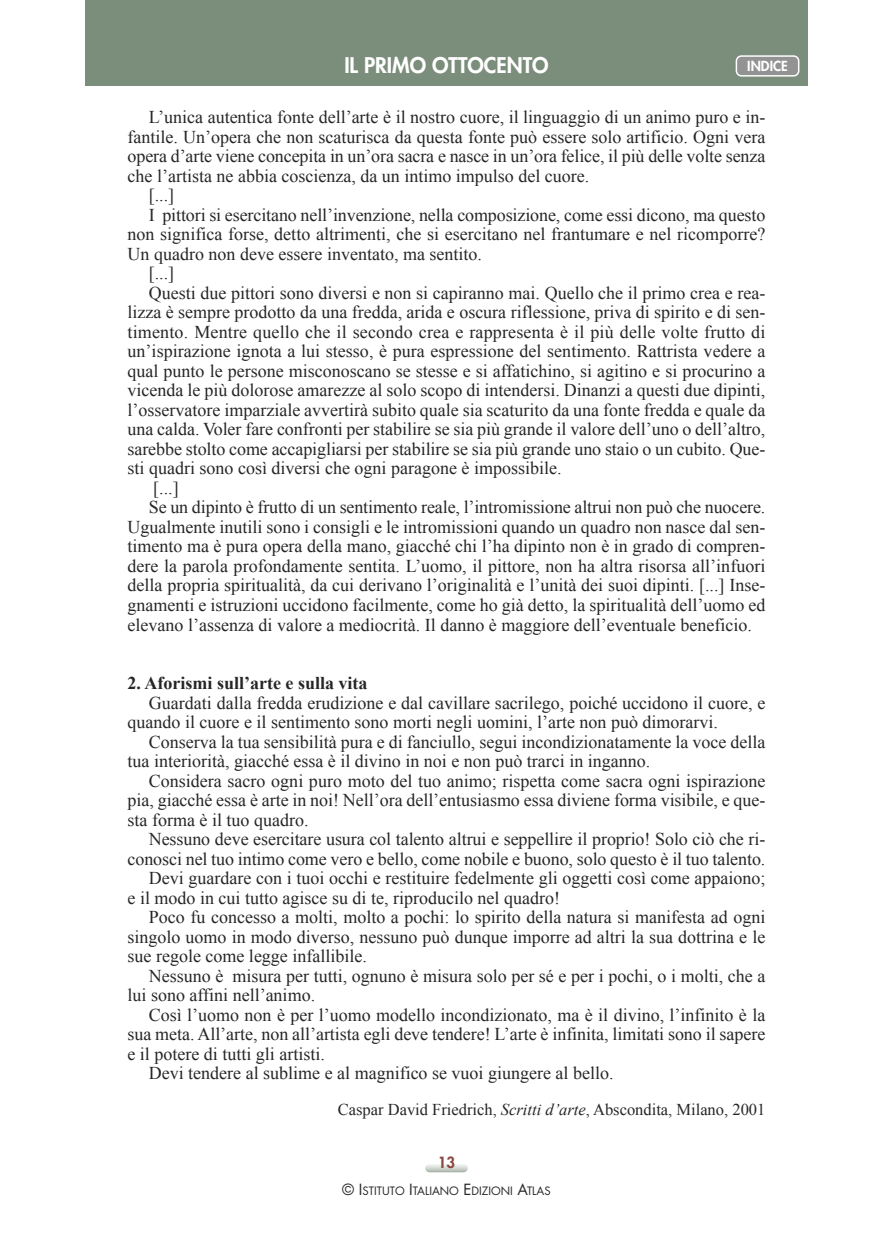
<style>
.page{position:relative;width:893px;height:1234px;background:#fff}
.page>*{position:absolute;margin:0;border:0;box-sizing:border-box;transform-origin:0 0}
.t1{font:800 21px "Futura";color:#fff}
.t2{font:18px/19.5px "Times New Roman";color:#272627}
.t3{font:700 18px "Times New Roman";color:#272627}
.t4{font:16.5px "Times New Roman";color:#272627}
.t5{font:800 15px "Futura";color:#8a4542}
.t6{font:800 13.5px "Futura";color:#fff}
.t7{font:11.25px "Futura";color:#272627}
.s1{font-style:italic}
.s2{font-size:15px}
</style>
<div class="page">
<svg style="left:425px;top:1164px;width:43px;height:9px"></svg>
<div style="left:85px;top:0;width:723px;height:85px;background:#7b8d7b"></div>
<svg style="left:736px;top:55px;width:63px;height:22px"></svg>
<p class="t1" style="left:344px;top:55px;width:206px">IL PRIMO OTTOCENTO</p>
<p class="t2" style="left:149px;top:107px;width:618px">L’unica autentica fonte dell’arte è il nostro cuore, il linguaggio di un animo puro e in-</p>
<p class="t2" style="left:128px;top:127px;width:639px">fantile. Un’opera che non scaturisca da questa fonte può essere solo artificio. Ogni vera</p>
<p class="t2" style="left:128px;top:146px;width:639px">opera d’arte viene concepita in un’ora sacra e nasce in un’ora felice, il più delle volte senza</p>
<p class="t2" style="left:128px;top:166px;width:463px">che l’artista ne abbia coscienza, da un intimo impulso del cuore.</p>
<p class="t2" style="left:149px;top:185px;width:27px">[...]</p>
<p class="t2" style="left:149px;top:205px;width:618px">I pittori si esercitano nell’invenzione, nella composizione, come essi dicono, ma questo</p>
<p class="t2" style="left:128px;top:224px;width:639px">non significa forse, detto altrimenti, che si esercitano nel frantumare e nel ricomporre?</p>
<p class="t2" style="left:128px;top:244px;width:356px">Un quadro non deve essere inventato, ma sentito.</p>
<p class="t2" style="left:149px;top:263px;width:27px">[...]</p>
<p class="t2" style="left:149px;top:283px;width:618px">Questi due pittori sono diversi e non si capiranno mai. Quello che il primo crea e rea-</p>
<p class="t2" style="left:128px;top:302px;width:639px">lizza è sempre prodotto da una fredda, arida e oscura riflessione, priva di spirito e di sen-</p>
<p class="t2" style="left:128px;top:322px;width:639px">timento. Mentre quello che il secondo crea e rappresenta è il più delle volte frutto di</p>
<p class="t2" style="left:128px;top:341px;width:639px">un’ispirazione ignota a lui stesso, è pura espressione del sentimento. Rattrista vedere a</p>
<p class="t2" style="left:128px;top:361px;width:639px">qual punto le persone misconoscano se stesse e si affatichino, si agitino e si procurino a</p>
<p class="t2" style="left:128px;top:380px;width:639px">vicenda le più dolorose amarezze al solo scopo di intendersi. Dinanzi a questi due dipinti,</p>
<p class="t2" style="left:128px;top:400px;width:639px">l’osservatore imparziale avvertirà subito quale sia scaturito da una fonte fredda e quale da</p>
<p class="t2" style="left:128px;top:419px;width:639px">una calda. Voler fare confronti per stabilire se sia più grande il valore dell’uno o dell’altro,</p>
<p class="t2" style="left:128px;top:439px;width:639px">sarebbe stolto come accapigliarsi per stabilire se sia più grande uno staio o un cubito. Que-</p>
<p class="t2" style="left:128px;top:458px;width:435px">sti quadri sono così diversi che ogni paragone è impossibile.</p>
<p class="t2" style="left:153px;top:478px;width:27px">[...]</p>
<p class="t2" style="left:149px;top:497px;width:618px">Se un dipinto è frutto di un sentimento reale, l’intromissione altrui non può che nuocere.</p>
<p class="t2" style="left:128px;top:517px;width:639px">Ugualmente inutili sono i consigli e le intromissioni quando un quadro non nasce dal sen-</p>
<p class="t2" style="left:128px;top:536px;width:639px">timento ma è pura opera della mano, giacché chi l’ha dipinto non è in grado di compren-</p>
<p class="t2" style="left:128px;top:556px;width:639px">dere la parola profondamente sentita. L’uomo, il pittore, non ha altra risorsa all’infuori</p>
<p class="t2" style="left:128px;top:575px;width:639px">della propria spiritualità, da cui derivano l’originalità e l’unità dei suoi dipinti. [...] Inse-</p>
<p class="t2" style="left:128px;top:595px;width:639px">gnamenti e istruzioni uccidono facilmente, come ho già detto, la spiritualità dell’uomo ed</p>
<p class="t2" style="left:128px;top:614px;width:626px">elevano l’assenza di valore a mediocrità. Il danno è maggiore dell’eventuale beneficio.</p>
<p class="t6" style="left:747px;top:60px;width:42px">INDICE</p>
<p class="t3" style="left:128px;top:672px;width:241px">2. Aforismi sull’arte e sulla vita</p>
<p class="t2" style="left:128px;top:692px;width:639px;text-indent:21px">Guardati dalla fredda erudizione e dal cavillare sacrilego, poiché uccidono il cuore, e quando il cuore e il sentimento sono morti negli uomini, l’arte non può dimorarvi.</p>
<p class="t2" style="left:128px;top:731px;width:639px;text-indent:21px">Conserva la tua sensibilità pura e di fanciullo, segui incondizionatamente la voce della tua interiorità, giacché essa è il divino in noi e non può trarci in inganno.</p>
<p class="t2" style="left:128px;top:770px;width:639px;text-align:justify;text-indent:21px">Considera sacro ogni puro moto del tuo animo; rispetta come sacra ogni ispirazione pia, giacché essa è arte in noi! Nell’ora dell’entusiasmo essa diviene forma visibile, e que&shy;sta forma è il tuo quadro.</p>
<p class="t2" style="left:149px;top:829px;width:618px">Nessuno deve esercitare usura col talento altrui e seppellire il proprio! Solo ciò che ri-</p>
<p class="t2" style="left:128px;top:848px;width:639px">conosci nel tuo intimo come vero e bello, come nobile e buono, solo questo è il tuo talento.</p>
<p class="t2" style="left:149px;top:868px;width:618px">Devi guardare con i tuoi occhi e restituire fedelmente gli oggetti così come appaiono;</p>
<p class="t2" style="left:128px;top:887px;width:434px">e il modo in cui tutto agisce su di te, riproducilo nel quadro!</p>
<p class="t2" style="left:149px;top:907px;width:618px">Poco fu concesso a molti, molto a pochi: lo spirito della natura si manifesta ad ogni</p>
<p class="t2" style="left:128px;top:926px;width:639px">singolo uomo in modo diverso, nessuno può dunque imporre ad altri la sua dottrina e le</p>
<p class="t2" style="left:128px;top:946px;width:241px">sue regole come legge infallibile.</p>
<p class="t2" style="left:149px;top:965px;width:618px">Nessuno è misura per tutti, ognuno è misura solo per sé e per i pochi, o i molti, che a</p>
<p class="t2" style="left:128px;top:985px;width:189px">lui sono affini nell’animo.</p>
<p class="t2" style="left:149px;top:1004px;width:618px">Così l’uomo non è per l’uomo modello incondizionato, ma è il divino, l’infinito è la</p>
<p class="t2" style="left:127px;top:1024px;width:639px">sua meta. All’arte, non all’artista egli deve tendere! L’arte è infinita, limitati sono il sapere</p>
<p class="t2" style="left:127px;top:1043px;width:199px">e il potere di tutti gli artisti.</p>
<p class="t2" style="left:149px;top:1063px;width:466px">Devi tendere al sublime e al magnifico se vuoi giungere al bello.</p>
<p class="t4" style="left:338px;top:1100px;width:429px">Caspar David Friedrich, <span class="s1">Scritti d’arte</span>, Abscondita, Milano, 2001</p>
<p class="t5" style="left:438px;top:1154px;width:19px">13</p>
<p class="t7" style="left:342px;top:1185px;width:210px"><span class="s2">© I</span>STITUTO <span class="s2">I</span>TALIANO <span class="s2">E</span>DIZIONI <span class="s2">A</span>TLAS</p>
</div>
